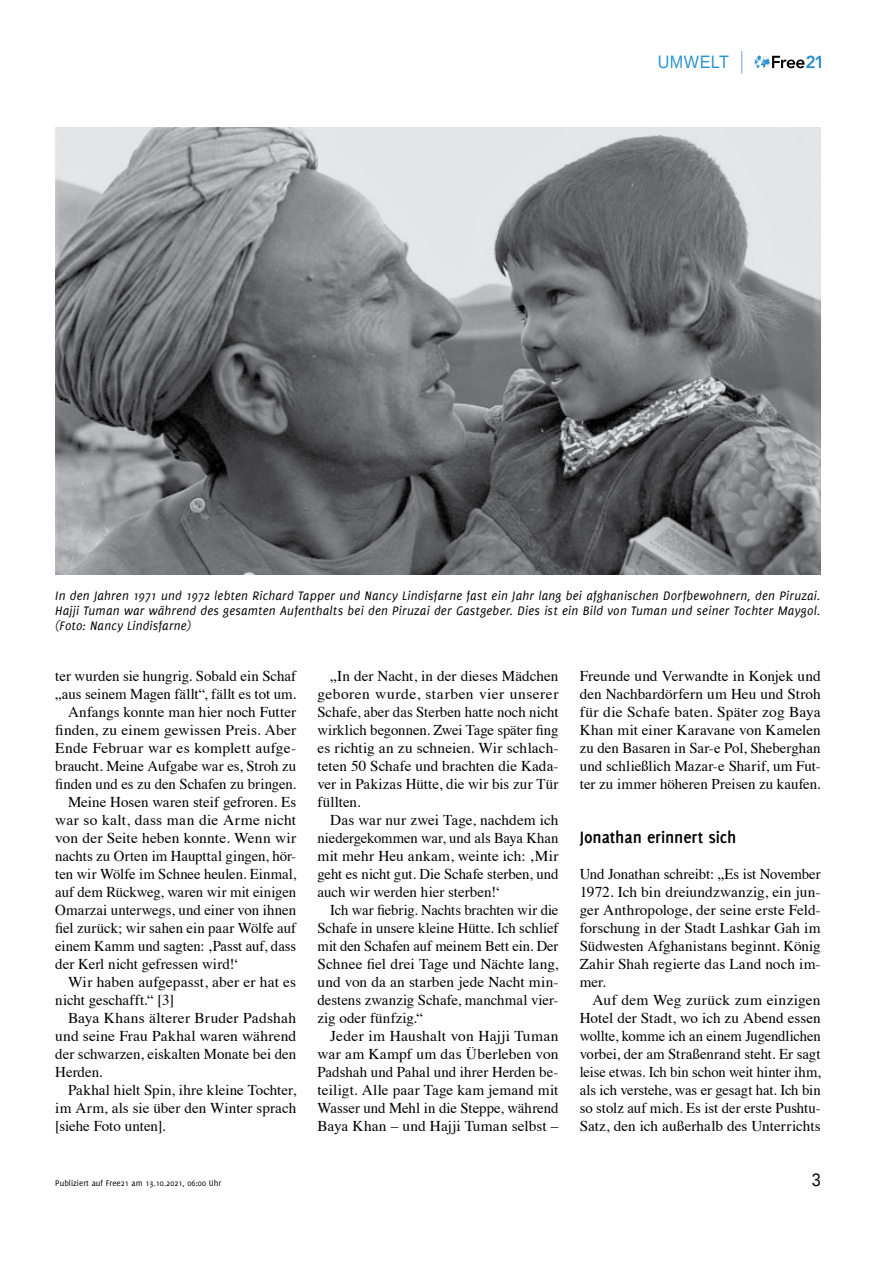
<style>
.page{position:relative;width:893px;height:1263px;background:#fff}
.page>*{position:absolute;margin:0;border:0;box-sizing:border-box;transform-origin:0 0}
.t1{font:700 18px "Delicious";letter-spacing:-.005em;color:#000}
.t2{font:18px "Liberation Sans";letter-spacing:.03em;color:#2b93d1;scale:.9 1}
.t3{font:18px "Liberation Sans";color:#000;scale:.9 1}
.t4{font:15px/18px "Times";color:#000;text-align:justify}
.t5{font:15px "Times";letter-spacing:.02em;color:#000}
.t6{font:italic 13.5px/15px "Delicious";letter-spacing:.015em;color:#000;text-align:justify}
.t7{font:9px "Delicious";color:#000}
</style>
<div class="page">
<svg style="left:755px;top:55px;width:66px;height:13px"></svg>
<svg style="left:741px;top:51px;width:1px;height:23px"></svg>
<img style="left:55px;top:128px;width:766px;height:446px">
<p class="t2" style="left:658px;top:51px;width:81px">UMWELT</p>
<p class="t6" style="left:55px;top:588px;width:767px">In den Jahren 1971 und 1972 lebten Richard Tapper und Nancy Lindisfarne fast ein Jahr lang bei afghanischen Dorfbewohnern, den Piruzai.<br>Hajji Tuman war während des gesamten Aufenthalts bei den Piruzai der Gastgeber. Dies ist ein Bild von Tuman und seiner Tochter Maygol. (Foto: Nancy Lindisfarne)</p>
<p class="t4" style="left:55px;top:666px;width:242px">ter wurden sie hungrig. Sobald ein Schaf</p>
<p class="t4" style="left:55px;top:684px;width:242px">„aus seinem Magen fällt“, fällt es tot um.</p>
<p class="t4" style="left:68px;top:702px;width:230px">Anfangs konnte man hier noch Futter</p>
<p class="t4" style="left:55px;top:720px;width:242px">finden, zu einem gewissen Preis. Aber</p>
<p class="t4" style="left:55px;top:738px;width:242px">Ende Februar war es komplett aufge-</p>
<p class="t4" style="left:55px;top:756px;width:242px">braucht. Meine Aufgabe war es, Stroh zu</p>
<p class="t4" style="left:55px;top:774px;width:242px">finden und es zu den Schafen zu bringen.</p>
<p class="t4" style="left:68px;top:792px;width:230px">Meine Hosen waren steif gefroren. Es</p>
<p class="t5" style="left:55px;top:806px;width:242px">war so kalt, dass man die Arme nicht</p>
<p class="t4" style="left:55px;top:828px;width:242px">von der Seite heben konnte. Wenn wir</p>
<p class="t4" style="left:55px;top:846px;width:242px">nachts zu Orten im Haupttal gingen, hör-</p>
<p class="t4" style="left:55px;top:864px;width:242px">ten wir Wölfe im Schnee heulen. Einmal,</p>
<p class="t4" style="left:55px;top:882px;width:242px">auf dem Rückweg, waren wir mit einigen</p>
<p class="t4" style="left:55px;top:900px;width:242px">Omarzai unterwegs, und einer von ihnen</p>
<p class="t4" style="left:55px;top:918px;width:242px">fiel zurück; wir sahen ein paar Wölfe auf</p>
<p class="t4" style="left:55px;top:936px;width:242px">einem Kamm und sagten: ‚Passt auf, dass</p>
<p class="t4" style="left:55px;top:954px;width:185px">der Kerl nicht gefressen wird!‘</p>
<p class="t4" style="left:68px;top:972px;width:230px">Wir haben aufgepasst, aber er hat es</p>
<p class="t4" style="left:55px;top:990px;width:120px">nicht geschafft.“ [3]</p>
<p class="t4" style="left:68px;top:1008px;width:230px">Baya Khans älterer Bruder Padshah</p>
<p class="t4" style="left:55px;top:1026px;width:242px">und seine Frau Pakhal waren während</p>
<p class="t4" style="left:55px;top:1044px;width:242px">der schwarzen, eiskalten Monate bei den</p>
<p class="t4" style="left:55px;top:1062px;width:49px">Herden.</p>
<p class="t4" style="left:68px;top:1080px;width:230px">Pakhal hielt Spin, ihre kleine Tochter,</p>
<p class="t4" style="left:55px;top:1098px;width:242px">im Arm, als sie über den Winter sprach</p>
<p class="t4" style="left:55px;top:1116px;width:112px">[siehe Foto unten].</p>
<p class="t4" style="left:317px;top:666px;width:242px;text-indent:13px">„In der Nacht, in der dieses Mädchen geboren wurde, starben vier unserer Schafe, aber das Sterben hatte noch nicht wirklich begonnen. Zwei Tage später fing es richtig an zu schneien. Wir schlach&shy;teten 50 Schafe und brachten die Kada&shy;ver in Pakizas Hütte, die wir bis zur Tür füllten.</p>
<p class="t4" style="left:317px;top:810px;width:242px;text-indent:13px">Das war nur zwei Tage, nachdem ich niedergekommen war, und als Baya Khan mit mehr Heu ankam, weinte ich: ‚Mir geht es nicht gut. Die Schafe sterben, und auch wir werden hier sterben!‘</p>
<p class="t4" style="left:317px;top:900px;width:242px;text-indent:13px">Ich war fiebrig. Nachts brachten wir die Schafe in unsere kleine Hütte. Ich schlief mit den Schafen auf meinem Bett ein. Der Schnee fiel drei Tage und Nächte lang, und von da an starben jede Nacht min&shy;destens zwanzig Schafe, manchmal vier&shy;zig oder fünfzig.“</p>
<p class="t4" style="left:317px;top:1026px;width:242px;text-indent:13px">Jeder im Haushalt von Hajji Tuman war am Kampf um das Überleben von Padshah und Pahal und ihrer Herden be&shy;teiligt. Alle paar Tage kam jemand mit Wasser und Mehl in die Steppe, während Baya Khan – und Hajji Tuman selbst –</p>
<p class="t4" style="left:580px;top:666px;width:242px">Freunde und Verwandte in Konjek und den Nachbardörfern um Heu und Stroh für die Schafe baten. Später zog Baya Khan mit einer Karavane von Kamelen zu den Basaren in Sar-e Pol, Sheberghan und schließlich Mazar-e Sharif, um Fut&shy;ter zu immer höheren Preisen zu kaufen.</p>
<p class="t1" style="left:580px;top:827px;width:158px">Jonathan erinnert sich</p>
<p class="t4" style="left:580px;top:864px;width:242px">Und Jonathan schreibt: „Es ist November 1972. Ich bin dreiundzwanzig, ein jun&shy;ger Anthropologe, der seine erste Feld&shy;forschung in der Stadt Lashkar Gah im Südwesten Afghanistans beginnt. König Zahir Shah regierte das Land noch im&shy;mer.</p>
<p class="t4" style="left:580px;top:990px;width:242px;text-indent:13px">Auf dem Weg zurück zum einzigen Hotel der Stadt, wo ich zu Abend essen wollte, komme ich an einem Jugendlichen vorbei, der am Straßenrand steht. Er sagt leise etwas. Ich bin schon weit hinter ihm, als ich verstehe, was er gesagt hat. Ich bin so stolz auf mich. Es ist der erste Pushtu-Satz, den ich außerhalb des Unterrichts</p>
<p class="t7" style="left:55px;top:1177px;width:168px">Publiziert auf Free21 am 13.10.2021, 06:00 Uhr</p>
<p class="t3" style="left:812px;top:1168px;width:12px">3</p>
</div>
